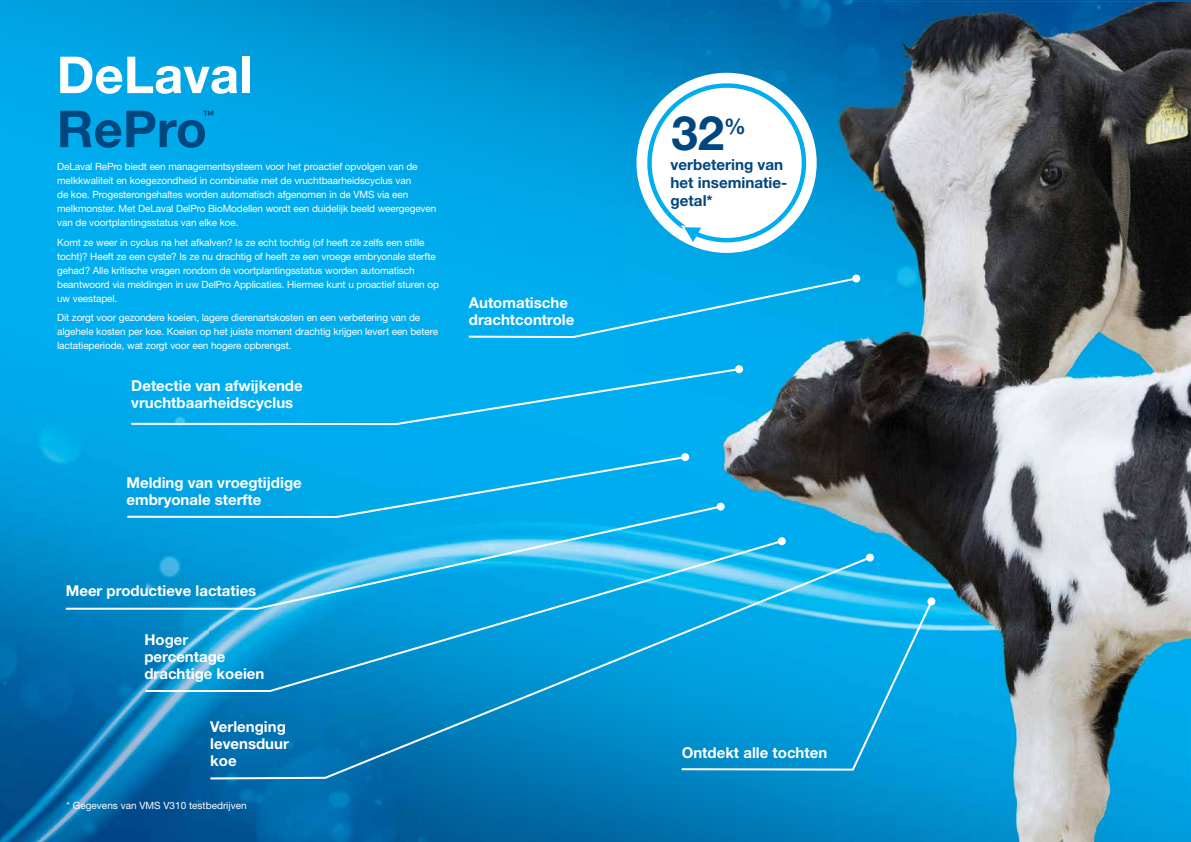
<style>
.page{position:relative;width:1191px;height:842px;background:#fff}
.page>*{position:absolute;margin:0;border:0;box-sizing:border-box;transform-origin:0 0}
.t1{font:700 51px "Helvetica Neue LT Std";color:#fff}
.t2{font:700 51px "Helvetica Neue LT Std";color:#00467f}
.t3{font:700 47.5px "Helvetica Neue LT Std";color:#00467f}
.t4{font:700 15.2px/18.2px "Helvetica Neue LT Std";color:#00467f}
.t5{font:700 15px/17px "Helvetica Neue LT Std";color:#fff}
.t6{font:700 11.7px "Helvetica Neue LT Std";color:#00467f}
.t7{font:10px/14px "Helvetica Neue LT Std";letter-spacing:-.01em;color:#fff}
</style>
<div class="page">
<img style="left:0;top:0;width:630px;height:210px">
<img style="left:630px;top:0;width:561px;height:2px">
<img style="left:0;top:210px;width:1049px;height:632px">
<img style="left:626px;top:2px;width:423px;height:210px">
<img style="left:1049px;top:2px;width:142px;height:840px">
<svg style="left:127px;top:456px;width:558px;height:50px;background:#05abec"></svg>
<div style="left:681px;top:453px;width:8px;height:8px;background:#fff;border-radius:50%"></div>
<div style="left:131px;top:368px;width:608px;height:57px;background:#00adef"></div>
<div style="left:735px;top:365px;width:8px;height:8px;background:#fff;border-radius:50%"></div>
<svg style="left:870px;top:601px;width:62px;height:170px;background:#0eaae6"></svg>
<div style="left:927px;top:597px;width:8px;height:8px;background:#fff;border-radius:50%"></div>
<div style="left:469px;top:277px;width:387px;height:61px;background:#00acee"></div>
<div style="left:852px;top:274px;width:8px;height:8px;background:#fff;border-radius:50%"></div>
<svg style="left:210px;top:557px;width:660px;height:222px;background:#078dc9"></svg>
<div style="left:866px;top:553px;width:8px;height:8px;background:#fff;border-radius:50%"></div>
<svg style="left:145px;top:540px;width:637px;height:152px;background:#0f9ed9"></svg>
<div style="left:778px;top:537px;width:8px;height:8px;background:#fff;border-radius:50%"></div>
<svg style="left:66px;top:506px;width:655px;height:104px;background:#1aabe4"></svg>
<div style="left:716px;top:503px;width:8px;height:8px;background:#fff;border-radius:50%"></div>
<div style="left:636px;top:73px;width:180px;height:180px;background:#fff;border-radius:50%"></div>
<svg style="left:643px;top:80px;width:167px;height:166px"></svg>
<h1 class="t1" style="left:57px;top:43px;width:197px">DeLaval</h1>
<h1 class="t2" style="left:57px;top:97px;width:152px">RePro</h1>
<p class="t6" style="left:203px;top:108px;width:13px">™</p>
<p class="t7" style="left:57px;top:159px;width:381px">DeLaval RePro biedt een managementsysteem voor het proactief opvolgen van de melkkwaliteit en koegezondheid in combinatie met de vruchtbaarheidscyclus van<br>de koe. Progesterongehaltes worden automatisch afgenomen in de VMS via een melkmonster. Met DeLaval DelPro BioModellen wordt een duidelijk beeld weergegeven van de voortplantingsstatus van elke koe.</p>
<p class="t7" style="left:57px;top:235px;width:383px">Komt ze weer in cyclus na het afkalven? Is ze echt tochtig (of heeft ze zelfs een stille tocht)? Heeft ze een cyste? Is ze nu drachtig of heeft ze een vroege embryonale sterfte gehad? Alle kritische vragen rondom de voortplantingsstatus worden automatisch beantwoord via meldingen in uw DelPro Applicaties. Hiermee kunt u proactief sturen op uw veestapel.</p>
<p class="t7" style="left:57px;top:311px;width:382px">Dit zorgt voor gezondere koeien, lagere dierenartskosten en een verbetering van de algehele kosten per koe. Koeien op het juiste moment drachtig krijgen levert een betere lactatieperiode, wat zorgt voor een hogere opbrengst.</p>
<h3 class="t5" style="left:131px;top:377px;width:173px">Detectie van afwijkende vruchtbaarheidscyclus</h3>
<h3 class="t5" style="left:126px;top:473px;width:177px">Melding van vroegtijdige embryonale sterfte</h3>
<h3 class="t5" style="left:469px;top:294px;width:107px">Automatische drachtcontrole</h3>
<h3 class="t5" style="left:66px;top:582px;width:192px">Meer productieve lactaties</h3>
<h3 class="t5" style="left:144px;top:631px;width:121px">Hoger percentage drachtige koeien</h3>
<h3 class="t5" style="left:210px;top:718px;width:80px">Verlenging levensduur koe</h3>
<p class="t7" style="left:67px;top:798px;width:182px">* Gegevens van VMS V310 testbedrijven</p>
<h2 class="t3" style="left:671px;top:104px;width:76px">32<sup>%</sup></h2>
<h3 class="t4" style="left:670px;top:155px;width:118px">verbetering van het inseminatie&shy;getal*</h3>
<h3 class="t5" style="left:681px;top:744px;width:147px">Ontdekt alle tochten</h3>
</div>
